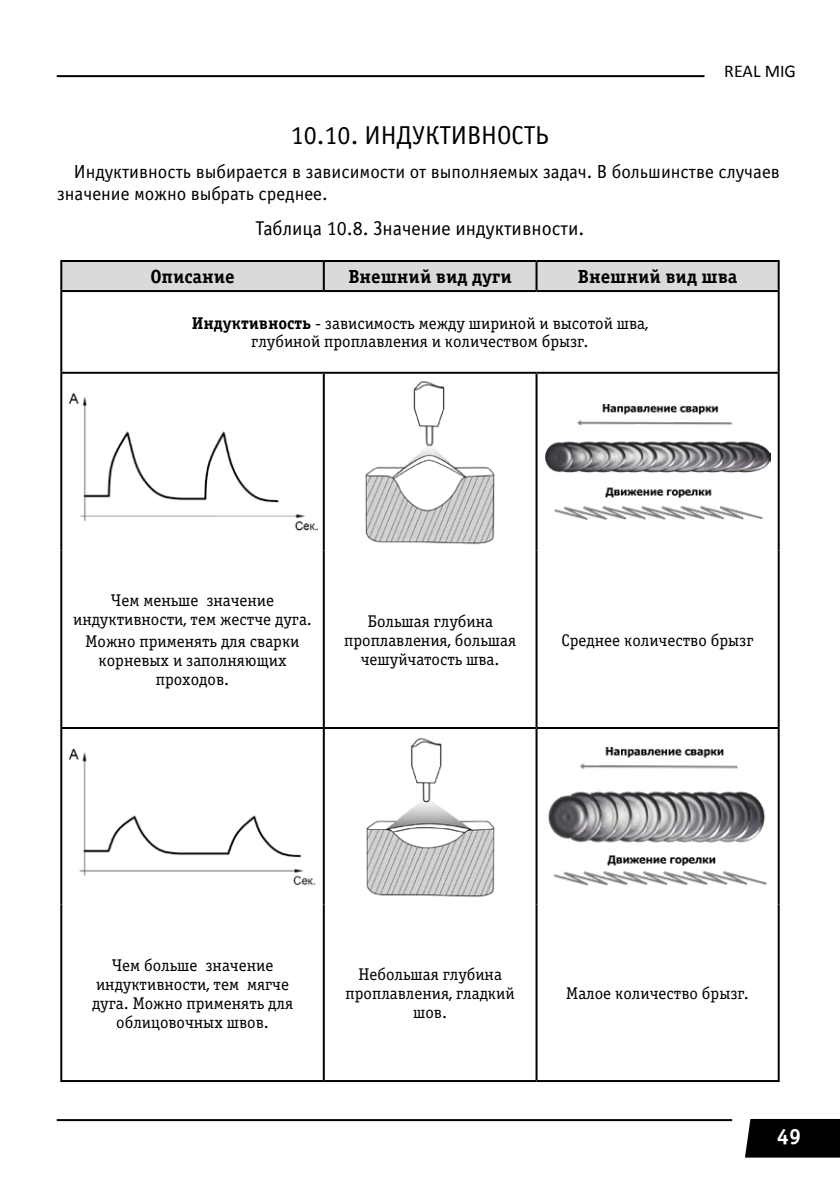
<style>
.page{position:relative;width:840px;height:1191px;background:#fff}
.page>*{position:absolute;margin:0;border:0;box-sizing:border-box;transform-origin:0 0}
.t1{font:26px "Officina Sans C";color:#000}
.t2{font:700 22px "Officina Serif C";color:#fff}
.t3{font:20px "Officina Sans C";color:#000}
.t4{font:19px/22px "Officina Sans C";color:#000}
.t5{font:700 19px "Officina Serif C";color:#000}
.t6{font:18px "Calibri";color:#000}
.t7{font:17px/19px "Officina Serif C";color:#000;text-align:center}
.s1{font-family:"Officina Serif Bold C"}
</style>
<div class="page">
<div style="left:745px;top:1119px;width:94px;height:38px;background:#000"></div>
<hr style="left:57px;top:1119px;width:674px;height:2px;background:#000">
<hr style="left:57px;top:75px;width:647px;height:2px;background:#000">
<div style="left:62px;top:262px;width:715px;height:28px;background:#dadada"></div>
<hr style="left:60px;top:260px;width:263px;height:2px;background:#000">
<hr style="left:60px;top:262px;width:2px;height:28px;background:#000">
<hr style="left:323px;top:260px;width:213px;height:2px;background:#000">
<hr style="left:322px;top:262px;width:2px;height:28px;background:#000">
<hr style="left:536px;top:260px;width:243px;height:2px;background:#000">
<hr style="left:535px;top:262px;width:2px;height:28px;background:#000">
<hr style="left:777px;top:262px;width:2px;height:28px;background:#000">
<hr style="left:60px;top:290px;width:263px;height:2px;background:#000">
<hr style="left:60px;top:292px;width:2px;height:80px;background:#000">
<hr style="left:323px;top:290px;width:213px;height:2px;background:#000">
<hr style="left:536px;top:290px;width:243px;height:2px;background:#000">
<hr style="left:777px;top:292px;width:2px;height:80px;background:#000">
<hr style="left:536px;top:372px;width:243px;height:2px;background:#000">
<hr style="left:777px;top:374px;width:2px;height:176px;background:#000">
<hr style="left:777px;top:550px;width:2px;height:177px;background:#000">
<hr style="left:323px;top:372px;width:213px;height:2px;background:#000">
<hr style="left:535px;top:374px;width:2px;height:176px;background:#000">
<hr style="left:535px;top:550px;width:2px;height:177px;background:#000">
<hr style="left:60px;top:372px;width:263px;height:2px;background:#000">
<hr style="left:60px;top:374px;width:2px;height:176px;background:#000">
<hr style="left:322px;top:374px;width:2px;height:176px;background:#000">
<hr style="left:60px;top:550px;width:2px;height:177px;background:#000">
<hr style="left:322px;top:550px;width:2px;height:177px;background:#000">
<hr style="left:60px;top:727px;width:263px;height:2px;background:#000">
<hr style="left:60px;top:729px;width:2px;height:175px;background:#000">
<hr style="left:60px;top:904px;width:2px;height:176px;background:#000">
<hr style="left:60px;top:1080px;width:263px;height:2px;background:#000">
<hr style="left:323px;top:727px;width:213px;height:2px;background:#000">
<hr style="left:322px;top:729px;width:2px;height:175px;background:#000">
<hr style="left:322px;top:904px;width:2px;height:176px;background:#000">
<hr style="left:323px;top:1080px;width:213px;height:2px;background:#000">
<hr style="left:536px;top:727px;width:243px;height:2px;background:#000">
<hr style="left:535px;top:729px;width:2px;height:175px;background:#000">
<hr style="left:777px;top:729px;width:2px;height:175px;background:#000">
<hr style="left:535px;top:904px;width:2px;height:176px;background:#000">
<hr style="left:777px;top:904px;width:2px;height:176px;background:#000">
<hr style="left:536px;top:1080px;width:243px;height:2px;background:#000">
<img style="left:68px;top:393px;width:249px;height:138px">
<img style="left:365px;top:380px;width:130px;height:165px">
<img style="left:545px;top:404px;width:224px;height:116px">
<img style="left:68px;top:748px;width:248px;height:138px">
<img style="left:366px;top:737px;width:129px;height:160px">
<img style="left:548px;top:747px;width:219px;height:139px">
<p class="t6" style="left:723px;top:60px;width:73px">REAL MIG</p>
<h1 class="t1" style="left:291px;top:121px;width:259px">10.10. ИНДУКТИВНОСТЬ</h1>
<p class="t4" style="left:57px;top:161px;width:724px;text-indent:17px">Индуктивность выбирается в зависимости от выполняемых задач. В большинстве случаев значение можно выбрать среднее.</p>
<p class="t3" style="left:255px;top:217px;width:330px">Таблица 10.8. Значение индуктивности.</p>
<p class="t5" style="left:150px;top:266px;width:86px">Описание</p>
<p class="t5" style="left:348px;top:266px;width:165px">Внешний вид дуги</p>
<p class="t5" style="left:577px;top:266px;width:161px">Внешний вид шва</p>
<p class="t7" style="left:191px;top:315px;width:458px;line-height:17.8px"><span class="s1">Индуктивность</span> - зависимость между шириной и высотой шва, глубиной проплавления и количеством брызг.</p>
<p class="t7" style="left:73px;top:591px;width:240px">Чем меньше значение индуктивности, тем жестче дуга.</p>
<p class="t7" style="left:86px;top:632px;width:215px">Можно применять для сварки корневых и заполняющих проходов.</p>
<p class="t7" style="left:344px;top:611px;width:173px">Большая глубина проплавления, большая чешуйчатость шва.</p>
<p class="t7" style="left:561px;top:630px;width:193px">Среднее количество брызг</p>
<p class="t7" style="left:92px;top:955px;width:202px">Чем больше значение индуктивности, тем мягче дуга. Можно применять для облицовочных швов.</p>
<p class="t7" style="left:345px;top:965px;width:170px">Небольшая глубина проплавления, гладкий шов.</p>
<p class="t7" style="left:566px;top:984px;width:184px">Малое количество брызг.</p>
<p class="t2" style="left:776px;top:1124px;width:26px">49</p>
</div>
